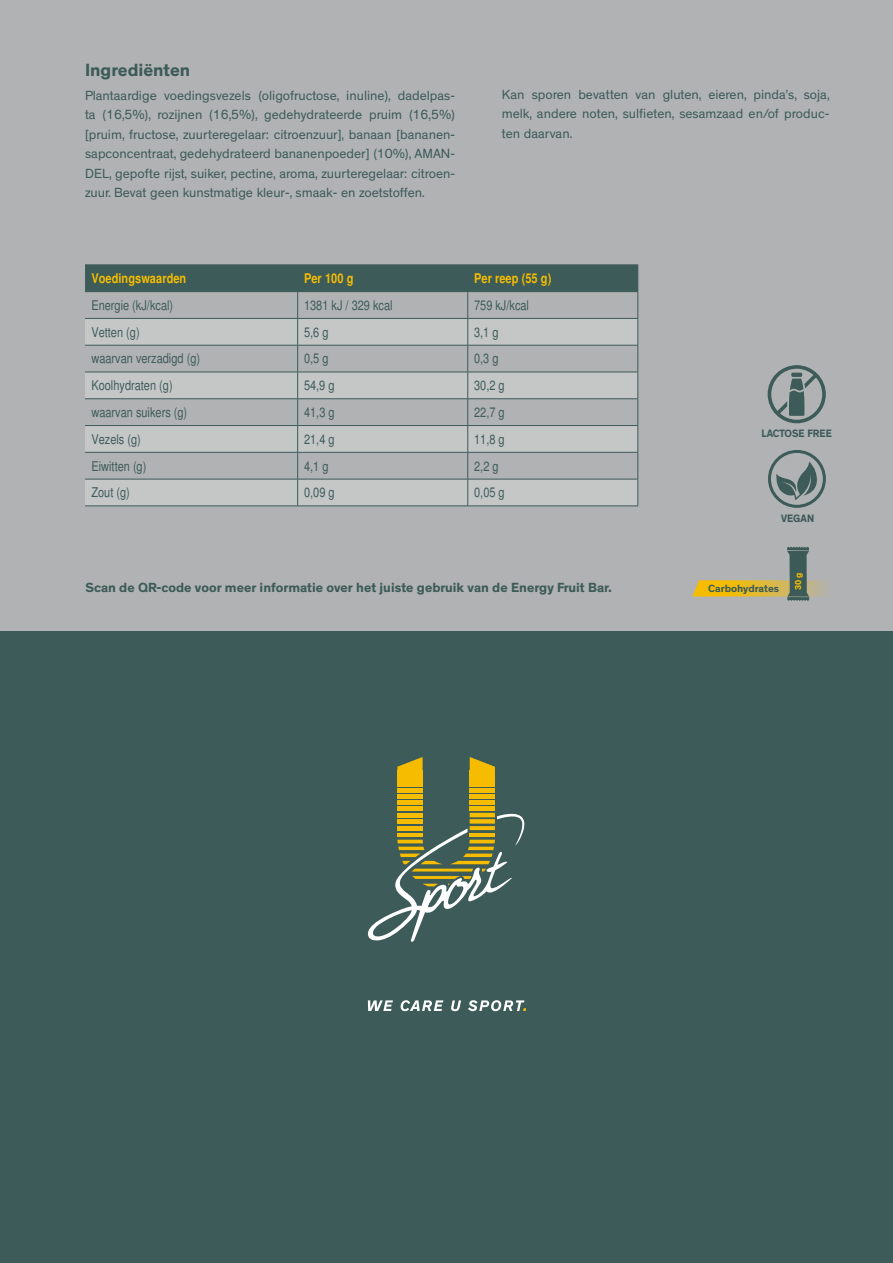
<style>
.page{position:relative;width:893px;height:1263px;background:#fff}
.page>*{position:absolute;margin:0;border:0;box-sizing:border-box;transform-origin:0 0}
.t1{font:700 18px "Theinhardt";color:#3c5b59}
.t2{font:13.5px/19.5px "Theinhardt";color:#3c5b59;text-align:justify}
.t3{font:700 13.5px "Theinhardt";color:#3c5b59}
.t4{font:condensed 13.35px "Helvetica";color:#3c5b59}
.t5{font:700 condensed 13.35px "Helvetica";letter-spacing:.005em;color:#f6bd00}
.t6{font:700 10.95px "Theinhardt";color:#3c5b59;scale:.94 1}
.t7{font:700 10.65px "Theinhardt";color:#3c5b59}
.t8{font:700 8.85px "Theinhardt";color:#f6bd00}
</style>
<div class="page">
<div style="left:0;top:0;width:893px;height:631px;background:#b1b2b3"></div>
<div style="left:0;top:631px;width:893px;height:632px;background:#3c5b59"></div>
<div style="left:397px;top:770px;width:26px;height:6px;background:#f6bd00"></div>
<div style="left:397px;top:776px;width:26px;height:5px;background:#f6bd00"></div>
<div style="left:397px;top:782px;width:26px;height:5px;background:#f6bd00"></div>
<div style="left:397px;top:788px;width:26px;height:5px;background:#f6bd00"></div>
<div style="left:397px;top:794px;width:26px;height:5px;background:#f6bd00"></div>
<div style="left:397px;top:800px;width:26px;height:5px;background:#f6bd00"></div>
<div style="left:397px;top:806px;width:26px;height:5px;background:#f6bd00"></div>
<svg style="left:397px;top:757px;width:26px;height:13px"></svg>
<div style="left:470px;top:770px;width:25px;height:6px;background:#f6bd00"></div>
<div style="left:470px;top:776px;width:25px;height:5px;background:#f6bd00"></div>
<div style="left:470px;top:782px;width:25px;height:5px;background:#f6bd00"></div>
<div style="left:470px;top:788px;width:25px;height:5px;background:#f6bd00"></div>
<div style="left:470px;top:794px;width:25px;height:5px;background:#f6bd00"></div>
<svg style="left:470px;top:757px;width:25px;height:13px"></svg>
<div style="left:470px;top:800px;width:25px;height:5px;background:#f6bd00"></div>
<div style="left:470px;top:806px;width:25px;height:5px;background:#f6bd00"></div>
<svg style="left:368px;top:813px;width:157px;height:129px"></svg>
<svg style="left:368px;top:1000px;width:25px;height:11px"></svg>
<svg style="left:401px;top:1000px;width:42px;height:11px"></svg>
<svg style="left:451px;top:1000px;width:10px;height:11px"></svg>
<svg style="left:468px;top:1000px;width:58px;height:11px"></svg>
<svg style="left:692px;top:547px;width:132px;height:54px"></svg>
<svg style="left:85px;top:265px;width:554px;height:241px"></svg>
<hr style="left:85px;top:506px;width:213px;height:1px;background:#3c5b59">
<hr style="left:298px;top:506px;width:170px;height:1px;background:#3c5b59">
<hr style="left:468px;top:506px;width:170px;height:1px;background:#3c5b59">
<svg style="left:768px;top:450px;width:58px;height:58px"></svg>
<svg style="left:768px;top:365px;width:58px;height:58px"></svg>
<h1 class="t1" style="left:85px;top:59px;width:107px">Ingrediënten</h1>
<p class="t2" style="left:85px;top:86px;width:371px">Plantaardige voedingsvezels (oligofructose, inuline), dadelpas&shy;ta (16,5%), rozijnen (16,5%), gedehydrateerde pruim (16,5%) [pruim, fructose, zuurteregelaar: citroenzuur], banaan [bananen&shy;sapconcentraat, gedehydrateerd bananenpoeder] (10%), AMAN-DEL, gepofte rijst, suiker, pectine, aroma, zuurteregelaar: citroen&shy;zuur. Bevat geen kunstmatige kleur-, smaak- en zoetstoffen.</p>
<p class="t2" style="left:502px;top:85px;width:329px">Kan sporen bevatten van gluten, eieren, pinda’s, soja, melk, andere noten, sulfieten, sesamzaad en/of produc&shy;ten daarvan.</p>
<p class="t5" style="left:91px;top:271px;width:96px">Voedingswaarden</p>
<p class="t5" style="left:304px;top:271px;width:51px">Per 100 g</p>
<p class="t5" style="left:474px;top:271px;width:79px">Per reep (55 g)</p>
<p class="t4" style="left:91px;top:297px;width:83px">Energie (kJ/kcal)</p>
<p class="t4" style="left:304px;top:297px;width:90px">1381 kJ / 329 kcal</p>
<p class="t4" style="left:474px;top:297px;width:56px">759 kJ/kcal</p>
<p class="t4" style="left:91px;top:324px;width:50px">Vetten (g)</p>
<p class="t4" style="left:304px;top:324px;width:26px">5,6 g</p>
<p class="t4" style="left:474px;top:324px;width:26px">3,1 g</p>
<p class="t4" style="left:91px;top:351px;width:110px">waarvan verzadigd (g)</p>
<p class="t4" style="left:304px;top:351px;width:26px">0,5 g</p>
<p class="t4" style="left:474px;top:351px;width:26px">0,3 g</p>
<p class="t4" style="left:91px;top:378px;width:83px">Koolhydraten (g)</p>
<p class="t4" style="left:304px;top:378px;width:32px">54,9 g</p>
<p class="t4" style="left:474px;top:378px;width:32px">30,2 g</p>
<p class="t4" style="left:91px;top:404px;width:97px">waarvan suikers (g)</p>
<p class="t4" style="left:304px;top:404px;width:32px">41,3 g</p>
<p class="t4" style="left:474px;top:404px;width:32px">22,7 g</p>
<p class="t4" style="left:91px;top:431px;width:51px">Vezels (g)</p>
<p class="t4" style="left:304px;top:431px;width:32px">21,4 g</p>
<p class="t4" style="left:474px;top:431px;width:32px">11,8 g</p>
<p class="t4" style="left:91px;top:458px;width:56px">Eiwitten (g)</p>
<p class="t4" style="left:304px;top:458px;width:26px">4,1 g</p>
<p class="t4" style="left:474px;top:458px;width:26px">2,2 g</p>
<p class="t4" style="left:91px;top:485px;width:40px">Zout (g)</p>
<p class="t4" style="left:304px;top:485px;width:32px">0,09 g</p>
<p class="t4" style="left:474px;top:485px;width:32px">0,05 g</p>
<p class="t6" style="left:762px;top:427px;width:76px">LACTOSE FREE</p>
<p class="t6" style="left:781px;top:512px;width:37px">VEGAN</p>
<p class="t3" style="left:85px;top:579px;width:528px">Scan de QR-code voor meer informatie over het juiste gebruik van de Energy Fruit Bar.</p>
<p class="t7" style="left:708px;top:581px;width:72px">Carbohydrates</p>
<p class="t8" style="left:793px;top:590px;width:19px;rotate:-90deg">30 g</p>
</div>
